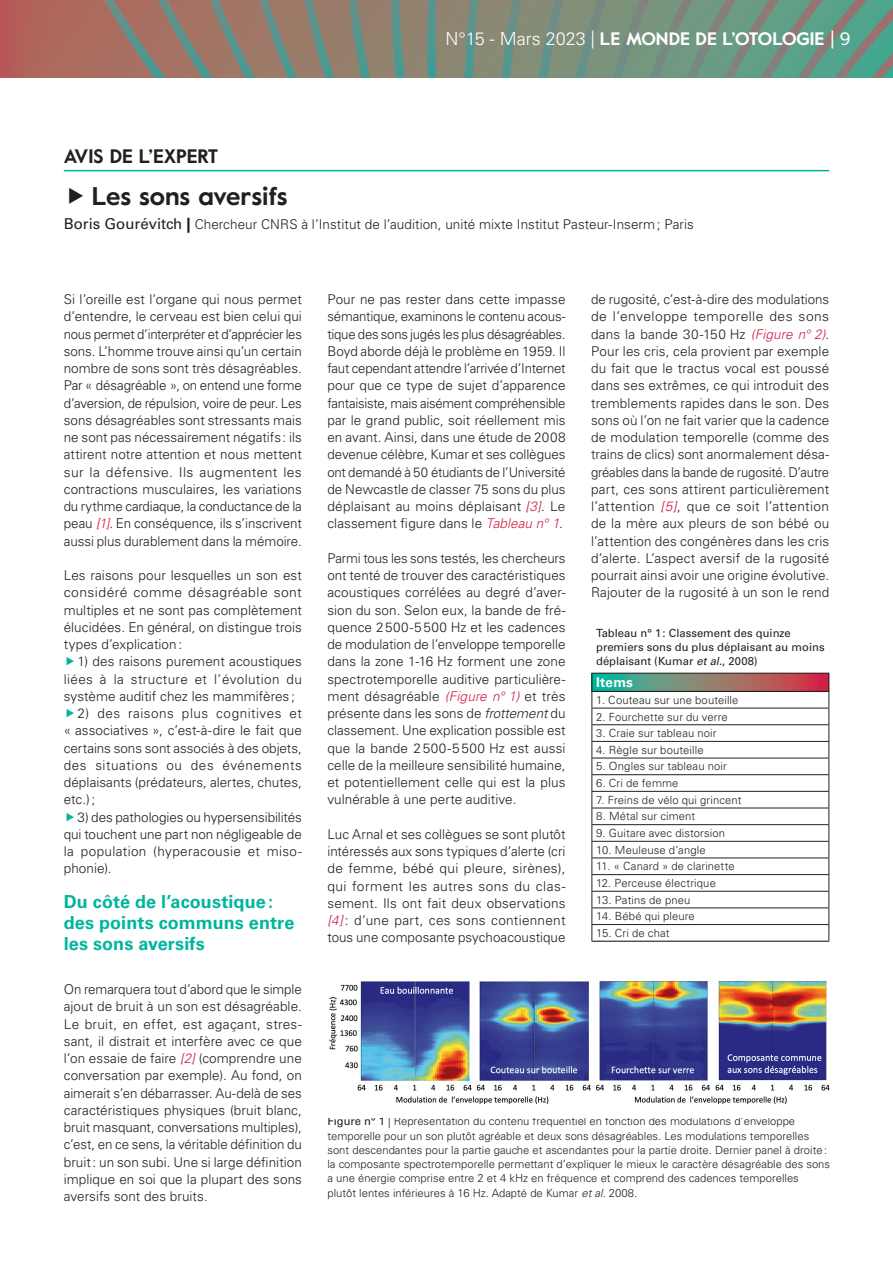
<style>
.page{position:relative;width:893px;height:1263px;background:#fff}
.page>*{position:absolute;margin:0;border:0;box-sizing:border-box;transform-origin:0 0}
.t1{font:700 25.5px "Value";color:#231f20}
.MondeOto_Rubrique{font:700 19.5px "Value";color:#231f20}
.MondeOto_T2{font:700 18px/21px "Univers LT Std";letter-spacing:.005em;color:#00b59d}
.t2{font:700 18px "Value";color:#fff}
.MondeOto_Texte-coura{font:300 13.5px/17.2px "Univers LT Std";letter-spacing:.005em;color:#231f20;text-align:justify}
.MondeOto_Auteur{font:300 13.5px "Univers LT Std";letter-spacing:.005em;color:#231f20}
.Tableau_titre{font:700 13.5px "Univers LT Std";letter-spacing:.015em;color:#fff}
.Légende_figure{font:300 11.25px/14.2px "Univers LT Std";color:#231f20}
.Tableau_texte{font:300 11.25px "Univers LT Std";letter-spacing:.01em;color:#231f20}
.Légende_figure-2{font:11.25px/14.2px "Univers LT Std";color:#231f20}
.s1{font-family:"Univers LT Std";font-weight:300}
.s2{font-family:"Univers LT Std";font-weight:400}
.s3{font-weight:400}
.s4{font-weight:400;font-size:15px}
.s5{font-weight:900;font-size:15px}
.s6{font-style:italic;color:#d12046}
.s7{font-style:italic}
</style>
<div class="page">
<svg style="left:57px;top:0;width:519px;height:78px;background:#957f6c"></svg>
<svg style="left:427px;top:0;width:11px;height:78px"></svg>
<svg style="left:391px;top:0;width:14px;height:78px"></svg>
<svg style="left:347px;top:0;width:23px;height:78px;background:#7e8779"></svg>
<svg style="left:93px;top:0;width:241px;height:78px;background:#937a6c"></svg>
<svg style="left:465px;top:0;width:17px;height:78px"></svg>
<svg style="left:502px;top:0;width:24px;height:78px;background:#788d7d"></svg>
<svg style="left:539px;top:0;width:31px;height:78px;background:#7a8e7c"></svg>
<svg style="left:576px;top:0;width:317px;height:78px;background:#6d9481"></svg>
<div style="left:0;top:0;width:57px;height:78px;background:#b0625b"></div>
<hr style="left:64px;top:170px;width:765px;height:1px;background:#00b59d">
<svg style="left:592px;top:674px;width:236px;height:17px;background:#83796e"></svg>
<hr style="left:591px;top:691px;width:238px;height:1px;background:#231f20">
<hr style="left:591px;top:941px;width:238px;height:1px;background:#231f20">
<hr style="left:591px;top:708px;width:238px;height:1px;background:#231f20">
<hr style="left:591px;top:724px;width:238px;height:1px;background:#231f20">
<hr style="left:591px;top:741px;width:238px;height:1px;background:#231f20">
<hr style="left:591px;top:758px;width:238px;height:1px;background:#231f20">
<hr style="left:591px;top:774px;width:238px;height:1px;background:#231f20">
<hr style="left:591px;top:791px;width:238px;height:1px;background:#231f20">
<hr style="left:591px;top:808px;width:238px;height:1px;background:#231f20">
<hr style="left:591px;top:824px;width:238px;height:1px;background:#231f20">
<hr style="left:591px;top:841px;width:238px;height:1px;background:#231f20">
<hr style="left:591px;top:857px;width:238px;height:1px;background:#231f20">
<hr style="left:591px;top:874px;width:238px;height:1px;background:#231f20">
<hr style="left:591px;top:891px;width:238px;height:1px;background:#231f20">
<hr style="left:591px;top:907px;width:238px;height:1px;background:#231f20">
<hr style="left:591px;top:924px;width:238px;height:1px;background:#231f20">
<svg style="left:591px;top:674px;width:1px;height:267px"></svg>
<svg style="left:828px;top:674px;width:1px;height:267px"></svg>
<hr style="left:591px;top:673px;width:238px;height:1px;background:#231f20">
<img style="left:329px;top:981px;width:501px;height:124px">
<h3 class="t2" style="left:446px;top:27px;width:406px"><span class="s1">N°15 - Mars 2023 |</span> LE MONDE DE L’OTOLOGIE <span class="s2">|</span> <span class="s3">9</span></h3>
<p class="MondeOto_Rubrique" style="left:64px;top:143px;width:156px">AVIS DE L’EXPERT</p>
<p class="t1" style="left:92px;top:179px;width:197px">Les sons aversifs</p>
<p class="MondeOto_Auteur" style="left:64px;top:216px;width:632px"><span class="s4">Boris Gourévitch</span> <span class="s5">|</span> Chercheur CNRS à l’Institut de l’audition, unité mixte Institut Pasteur-Inserm; Paris</p>
<p class="MondeOto_Texte-coura" style="left:64px;top:291px;width:240px">Si l’oreille est l’organe qui nous permet d’entendre, le cerveau est bien celui qui nous permet d’interpréter et d’apprécier les sons. L’homme trouve ainsi qu’un certain nombre de sons sont très désagréables.<br>Par « désagréable », on entend une forme d’aversion, de répulsion, voire de peur. Les sons désagréables sont stressants mais ne sont pas nécessairement négatifs: ils attirent notre attention et nous mettent sur la défensive. Ils augmentent les contractions musculaires, les variations du rythme cardiaque, la conductance de la peau <span class="s6">[1]</span>. En conséquence, ils s’inscrivent aussi plus durablement dans la mémoire.</p>
<p class="MondeOto_Texte-coura" style="left:64px;top:567px;width:240px">Les raisons pour lesquelles un son est considéré comme désagréable sont multiples et ne sont pas complètement élucidées. En général, on distingue trois types d’explication:</p>
<p class="MondeOto_Texte-coura" style="left:64px;top:653px;width:240px;text-indent:14px">1) des raisons purement acoustiques liées à la structure et l’évolution du système auditif chez les mammifères ;</p>
<p class="MondeOto_Texte-coura" style="left:64px;top:705px;width:240px;text-indent:14px">2) des raisons plus cognitives et « associatives », c’est-à-dire le fait que certains sons sont associés à des objets, des situations ou des événements déplaisants (prédateurs, alertes, chutes, etc.);</p>
<p class="MondeOto_Texte-coura" style="left:64px;top:808px;width:240px;text-indent:14px">3) des pathologies ou hypersensibilités qui touchent une part non négligeable de la population (hyperacousie et miso&shy;phonie).</p>
<p class="MondeOto_T2" style="left:64px;top:891px;width:232px">Du côté de l’acoustique: des points communs entre les sons aversifs</p>
<p class="MondeOto_Texte-coura" style="left:64px;top:981px;width:240px">On remarquera tout d’abord que le simple ajout de bruit à un son est désagréable.<br>Le bruit, en effet, est agaçant, stres&shy;sant, il distrait et interfère avec ce que l’on essaie de faire <span class="s6">[2]</span> (comprendre une conversation par exemple). Au fond, on aimerait s’en débarrasser. Au-delà de ses caractéristiques physiques (bruit blanc, bruit masquant, conversations multiples), c’est, en ce sens, la véritable définition du bruit: un son subi. Une si large définition implique en soi que la plupart des sons aversifs sont des bruits.</p>
<p class="MondeOto_Texte-coura" style="left:327px;top:291px;width:240px">Pour ne pas rester dans cette impasse sémantique, examinons le contenu acous&shy;tique des sons jugés les plus désagréables.<br>Boyd aborde déjà le problème en 1959. Il faut cependant attendre l’arrivée d’Internet pour que ce type de sujet d’apparence fantaisiste, mais aisément compréhensible par le grand public, soit réellement mis en avant. Ainsi, dans une étude de 2008 devenue célèbre, Kumar et ses collègues ont demandé à 50 étudiants de l’Université de Newcastle de classer 75 sons du plus déplaisant au moins déplaisant <span class="s6">[3]</span>. Le classement figure dans le <span class="s6">Tableau n° 1</span>.</p>
<p class="MondeOto_Texte-coura" style="left:327px;top:549px;width:240px">Parmi tous les sons testés, les chercheurs ont tenté de trouver des caractéristiques acoustiques corrélées au degré d’aver&shy;sion du son. Selon eux, la bande de fré&shy;quence 2500-5500 Hz et les cadences de modulation de l’enveloppe temporelle dans la zone 1-16 Hz forment une zone spectrotemporelle auditive particulière&shy;ment désagréable <span class="s6">(Figure n° 1)</span> et très présente dans les sons de <span class="s7">frottement</span> du classement. Une explication possible est que la bande 2500-5500 Hz est aussi celle de la meilleure sensibilité humaine, et potentiellement celle qui est la plus vulnérable à une perte auditive.</p>
<p class="MondeOto_Texte-coura" style="left:327px;top:825px;width:240px">Luc Arnal et ses collègues se sont plutôt intéressés aux sons typiques d’alerte (cri de femme, bébé qui pleure, sirènes), qui forment les autres sons du clas&shy;sement. Ils ont fait deux observations <span class="s6">[4]</span> : d’une part, ces sons contiennent tous une composante psychoacoustique</p>
<p class="MondeOto_Texte-coura" style="left:591px;top:291px;width:240px">de rugosité, c’est-à-dire des modulations de l’enveloppe temporelle des sons dans la bande 30-150 Hz <span class="s6">(Figure n° 2)</span>.<br>Pour les cris, cela provient par exemple du fait que le tractus vocal est poussé dans ses extrêmes, ce qui introduit des tremblements rapides dans le son. Des sons où l’on ne fait varier que la cadence de modulation temporelle (comme des trains de clics) sont anormalement désa&shy;gréables dans la bande de rugosité. D’autre part, ces sons attirent particulièrement l’attention <span class="s6">[5]</span>, que ce soit l’attention de la mère aux pleurs de son bébé ou l’attention des congénères dans les cris d’alerte. L’aspect aversif de la rugosité pourrait ainsi avoir une origine évolutive.<br>Rajouter de la rugosité à un son le rend</p>
<p class="Légende_figure-2" style="left:596px;top:626px;width:230px">Tableau n° 1: Classement des quinze premiers sons du plus déplaisant au moins déplaisant (Kumar <span class="s7">et al.</span>, 2008)</p>
<p class="Tableau_titre" style="left:596px;top:674px;width:38px">Items</p>
<p class="Tableau_texte" style="left:596px;top:693px;width:144px">1. Couteau sur une bouteille</p>
<p class="Tableau_texte" style="left:596px;top:710px;width:133px">2. Fourchette sur du verre</p>
<p class="Tableau_texte" style="left:596px;top:726px;width:122px">3. Craie sur tableau noir</p>
<p class="Tableau_texte" style="left:596px;top:743px;width:109px">4. Règle sur bouteille</p>
<p class="Tableau_texte" style="left:596px;top:760px;width:132px">5. Ongles sur tableau noir</p>
<p class="Tableau_texte" style="left:596px;top:776px;width:84px">6. Cri de femme</p>
<p class="Tableau_texte" style="left:596px;top:793px;width:147px">7. Freins de vélo qui grincent</p>
<p class="Tableau_texte" style="left:596px;top:810px;width:101px">8. Métal sur ciment</p>
<p class="Tableau_texte" style="left:596px;top:826px;width:131px">9. Guitare avec distorsion</p>
<p class="Tableau_texte" style="left:596px;top:843px;width:111px">10. Meuleuse d’angle</p>
<p class="Tableau_texte" style="left:596px;top:859px;width:140px">11. « Canard » de clarinette</p>
<p class="Tableau_texte" style="left:596px;top:876px;width:121px">12. Perceuse électrique</p>
<p class="Tableau_texte" style="left:596px;top:893px;width:96px">13. Patins de pneu</p>
<p class="Tableau_texte" style="left:596px;top:909px;width:100px">14. Bébé qui pleure</p>
<p class="Tableau_texte" style="left:596px;top:926px;width:75px">15. Cri de chat</p>
<p class="Légende_figure" style="left:327px;top:1114px;width:504px"><span class="s3">Figure n° 1</span> | Représentation du contenu fréquentiel en fonction des modulations d’enveloppe temporelle pour un son plutôt agréable et deux sons désagréables. Les modulations temporelles sont descendantes pour la partie gauche et ascendantes pour la partie droite. Dernier panel à droite: la composante spectrotemporelle permettant d’expliquer le mieux le caractère désagréable des sons a une énergie comprise entre 2 et 4 kHz en fréquence et comprend des cadences temporelles plutôt lentes inférieures à 16 Hz. Adapté de Kumar <span class="s7">et al.</span> 2008.</p>
</div>
